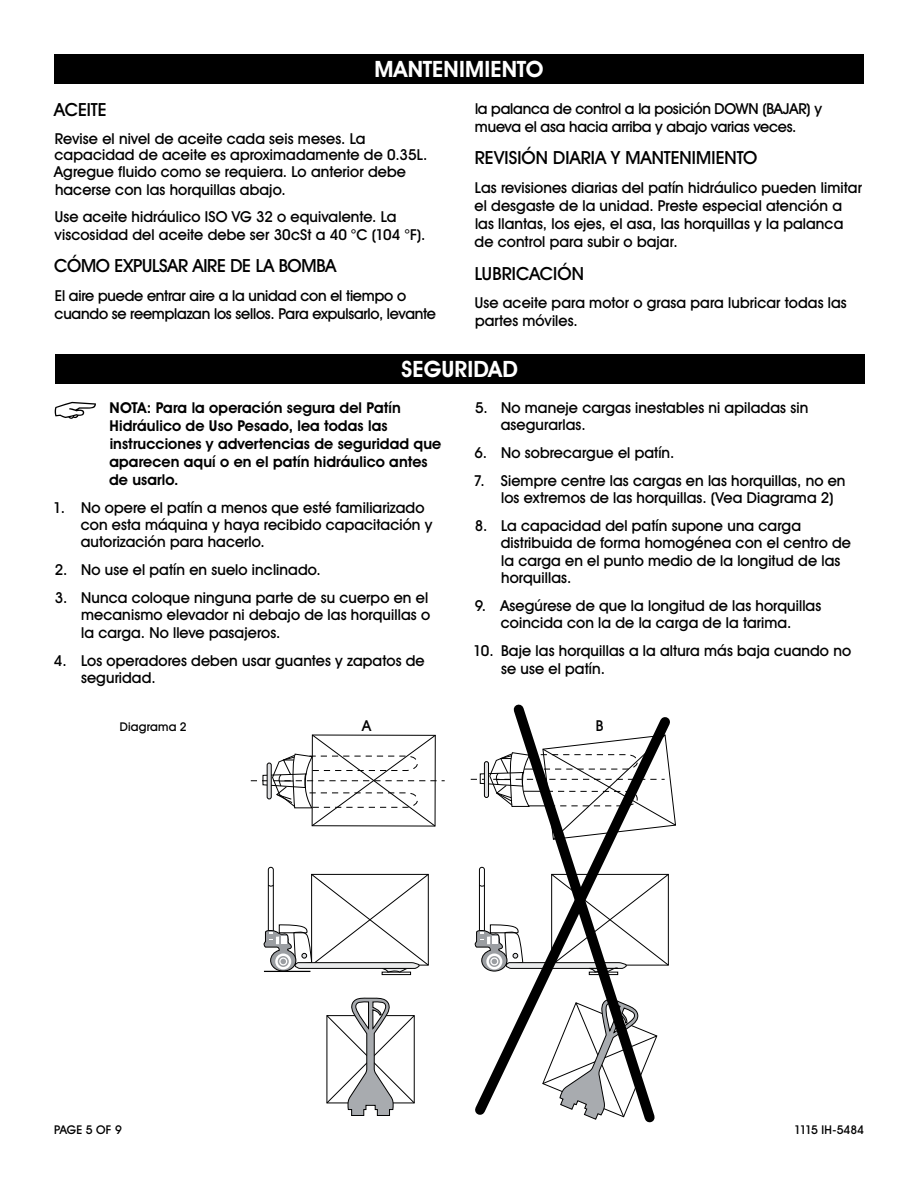
<style>
.page{position:relative;width:918px;height:1188px;background:#fff}
.page>*{position:absolute;margin:0;border:0;box-sizing:border-box;transform-origin:0 0}
.t1{font:700 22.5px "Uline Two Knine";letter-spacing:.005em;color:#fff}
.t2{font:18px "Uline Two Knine";letter-spacing:-.005em;color:#000}
.t3{font:15px/17.2px "Uline Two Knine";letter-spacing:.005em;color:#000}
.t4{font:15px/18px "Uline Two Knine";letter-spacing:-.015em;color:#000}
.t5{font:700 15px/18px "Uline Two Knine";letter-spacing:.005em;color:#000}
.t6{font:12px "Uline Two Knine";letter-spacing:.01em;color:#000}
.t7{font:12px "Uline Two Knine";letter-spacing:-.01em;color:#000}
</style>
<div class="page">
<div style="left:54px;top:54px;width:810px;height:30px;background:#000"></div>
<div style="left:55px;top:354px;width:810px;height:30px;background:#000"></div>
<svg style="left:55px;top:402px;width:41px;height:17px"></svg>
<svg style="left:470px;top:717px;width:200px;height:398px"></svg>
<svg style="left:506px;top:704px;width:156px;height:419px"></svg>
<div style="left:268px;top:867px;width:6px;height:70px;border:1px solid #000;border-radius:2px"></div>
<div style="left:382px;top:972px;width:29px;height:3px;border:1px solid #000"></div>
<svg style="left:471px;top:734px;width:205px;height:106px"></svg>
<div style="left:484px;top:762px;width:5px;height:36px;background:#dfe0e2;border-radius:2px"></div>
<div style="left:484px;top:761px;width:5px;height:37px;border:1px solid #000;border-radius:2px"></div>
<svg style="left:251px;top:734px;width:194px;height:93px"></svg>
<hr style="left:267px;top:763px;width:4px;height:36px;background:#dfe0e2;border-radius:2px">
<div style="left:267px;top:763px;width:5px;height:36px;border:1px solid #000;border-radius:2px"></div>
<svg style="left:473px;top:874px;width:196px;height:99px"></svg>
<svg style="left:263px;top:874px;width:166px;height:99px"></svg>
<svg style="left:326px;top:997px;width:89px;height:119px"></svg>
<h1 class="t1" style="left:375px;top:56px;width:170px">MANTENIMIENTO</h1>
<p class="t2" style="left:54px;top:99px;width:54px">ACEITE</p>
<p class="t3" style="left:54px;top:130px;width:375px;line-height:16.5px">Revise el nivel de aceite cada seis meses. La capacidad de aceite es aproximadamente de 0.35L.<br>Agregue fluido como se requiera. Lo anterior debe</p>
<p class="t3" style="left:55px;top:175px;width:343px;line-height:27.3px">hacerse con las horquillas abajo.<br>Use aceite hidráulico ISO VG 32 o equivalente. La</p>
<p class="t3" style="left:55px;top:226px;width:372px">viscosidad del aceite debe ser 30cSt a 40 °C (104 °F).</p>
<p class="t2" style="left:54px;top:255px;width:283px">CÓMO EXPULSAR AIRE DE LA BOMBA</p>
<p class="t4" style="left:55px;top:287px;width:383px">El aire puede entrar aire a la unidad con el tiempo o cuando se reemplazan los sellos. Para expulsarlo, levante</p>
<p class="t4" style="left:475px;top:99px;width:349px">la palanca de control a la posición DOWN (BAJAR) y mueva el asa hacia arriba y abajo varias veces.</p>
<p class="t2" style="left:475px;top:147px;width:284px">REVISIÓN DIARIA Y MANTENIMIENTO</p>
<p class="t3" style="left:475px;top:179px;width:389px;line-height:18px">Las revisiones diarias del patín hidráulico pueden limitar el desgaste de la unidad. Preste especial atención a las llantas, los ejes, el asa, las horquillas y la palanca de control para subir o bajar.</p>
<p class="t2" style="left:475px;top:262px;width:111px">LUBRICACIÓN</p>
<p class="t3" style="left:475px;top:294px;width:373px;line-height:18px">Use aceite para motor o grasa para lubricar todas las partes móviles.</p>
<h1 class="t1" style="left:402px;top:356px;width:118px">SEGURIDAD</h1>
<p class="t5" style="left:109px;top:398px;width:334px">NOTA: Para la operación segura del Patín Hidráulico de Uso Pesado, lea todas las instrucciones y advertencias de seguridad que aparecen aquí o en el patín hidráulico antes de usarlo.</p>
<p class="t3" style="left:81px;top:499px;width:353px;text-indent:-27px">1. No opere el patín a menos que esté familiarizado con esta máquina y haya recibido capacitación y autorización para hacerlo.</p>
<p class="t3" style="left:55px;top:561px;width:267px">2. No use el patín en suelo inclinado.</p>
<p class="t3" style="left:81px;top:589px;width:350px;text-indent:-26px">3. Nunca coloque ninguna parte de su cuerpo en el mecanismo elevador ni debajo de las horquillas o la carga. No lleve pasajeros.</p>
<p class="t3" style="left:81px;top:652px;width:345px;text-indent:-27px">4. Los operadores deben usar guantes y zapatos de seguridad.</p>
<p class="t3" style="left:501px;top:398px;width:309px;text-indent:-26px">5. No maneje cargas inestables ni apiladas sin asegurarlas.</p>
<p class="t3" style="left:474px;top:444px;width:201px">6. No sobrecargue el patín.</p>
<p class="t3" style="left:501px;top:472px;width:346px;text-indent:-28px">7. Siempre centre las cargas en las horquillas, no en los extremos de las horquillas. (Vea Diagrama 2)</p>
<p class="t3" style="left:501px;top:517px;width:352px;text-indent:-26px">8. La capacidad del patín supone una carga distribuida de forma homogénea con el centro de la carga en el punto medio de la longitud de las horquillas.</p>
<p class="t3" style="left:475px;top:597px;width:348px;text-align:center">9. Asegúrese de que la longitud de las horquillas coincida con la de la carga de la tarima.</p>
<p class="t3" style="left:501px;top:642px;width:352px;text-indent:-28px">10. Baje las horquillas a la altura más baja cuando no se use el patín.</p>
<p class="t6" style="left:120px;top:719px;width:68px">Diagrama 2</p>
<p class="t3" style="left:362px;top:717px;width:11px">A</p>
<p class="t3" style="left:596px;top:717px;width:9px">B</p>
<p class="t6" style="left:54px;top:1122px;width:69px">PAGE 5 OF 9</p>
<p class="t7" style="left:794px;top:1122px;width:71px">1115 IH-5484</p>
</div>
